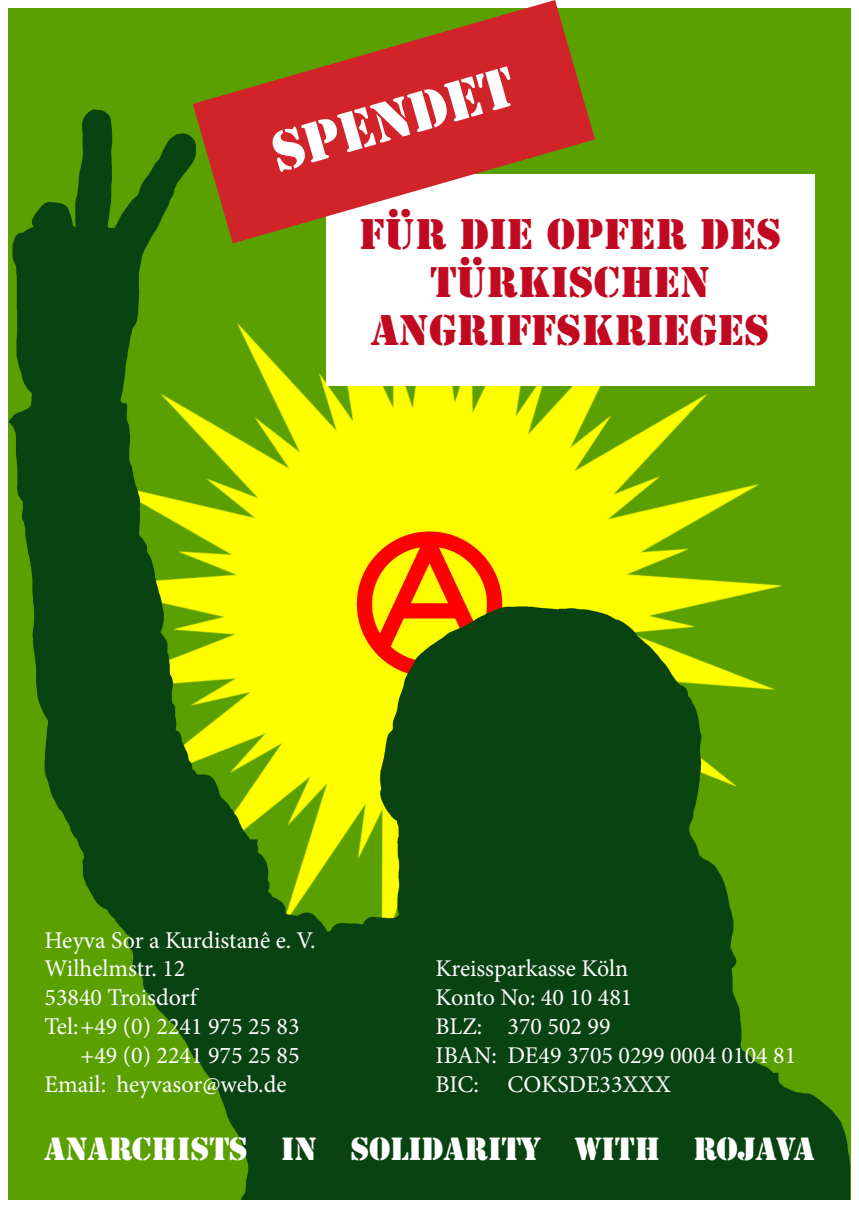
<style>
.page{position:relative;width:859px;height:1208px;background:#fff}
.page>*{position:absolute;margin:0;border:0;box-sizing:border-box;transform-origin:0 0}
.t1{font:52px "Stencil Std";color:#fff}
.t2{font:40px/48px "Stencil Std";color:#c10a22;text-align:center}
.t3{font:30px "Stencil Std";color:#fff}
.t4{font:24px/28.8px "Minion Pro";color:#fff}
</style>
<div class="page">
<img style="left:9px;top:9px;width:841px;height:1190px">
<div style="left:326px;top:174px;width:488px;height:212px;background:#fff"></div>
<svg style="left:193px;top:0;width:402px;height:243px;fill:#d1232a"></svg>
<h1 class="t1" style="left:264px;top:121px;width:251px;rotate:-16deg">SPENDET</h1>
<h2 class="t2" style="left:359px;top:211px;width:423px">FÜR DIE OPFER DES<br>TÜRKISCHEN<br>ANGRIFFSKRIEGES</h2>
<p class="t4" style="left:45px;top:925px;width:273px">Heyva Sor a Kurdistanê e. V.</p>
<p class="t4" style="left:45px;top:954px;width:142px">Wilhelmstr. 12</p>
<p class="t4" style="left:45px;top:983px;width:154px">53840 Troisdorf</p>
<p class="t4" style="left:45px;top:1012px;width:257px">Tel:+49 (0) 2241 975 25 83</p>
<p class="t4" style="left:81px;top:1040px;width:221px">+49 (0) 2241 975 25 85</p>
<p class="t4" style="left:45px;top:1069px;width:244px">Email: heyvasor@web.de</p>
<p class="t4" style="left:435px;top:954px;width:362px">Kreissparkasse Köln<br>Konto No: 40 10 481<br>BLZ: 370 502 99<br>IBAN: DE49 3705 0299 0004 0104 81<br>BIC: COKSDE33XXX</p>
<p class="t3" style="left:45px;top:1129px;width:771px">ANARCHISTS IN SOLIDARITY WITH ROJAVA</p>
</div>
